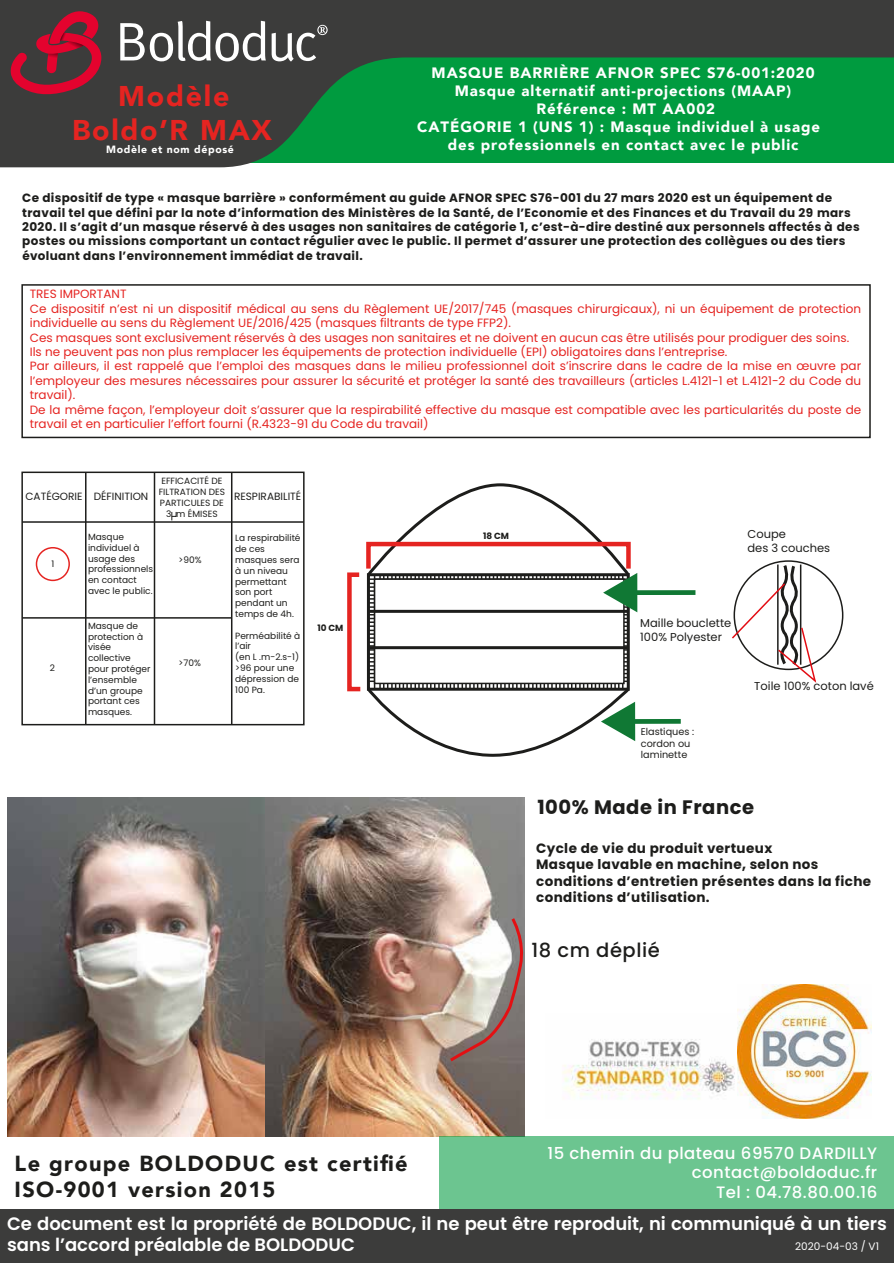
<style>
.page{position:relative;width:894px;height:1263px;background:#fff}
.page>*{position:absolute;margin:0;border:0;box-sizing:border-box;transform-origin:0 0}
.t1{font:55.5px "Adobe Arabic";color:#fff}
.t2{font:900 28.5px/34.2px "Avenir";letter-spacing:.06em;color:#e52421;text-align:center}
.t3{font:900 21.75px/26.1px "Avenir";letter-spacing:.06em;color:#1d1d1b}
.t4{font:700 19.5px "Poppins";letter-spacing:.03em;color:#1d1d1b}
.t5{font:500 19.5px "Poppins";letter-spacing:.03em;color:#1d1d1b}
.t6{font:600 18px/21.6px "Poppins";color:#fff}
.t7{font:500 16.5px/19.8px "Poppins";letter-spacing:.03em;color:#fff;text-align:right}
.t8{font:900 15px "Avenir";letter-spacing:.06em;color:#fff}
.t9{font:700 13.5px/16.2px "Poppins";letter-spacing:.03em;color:#1d1d1b}
.t10{font:12px/14.4px "Poppins";color:#e52421}
.t11{font:700 12px/14.4px "Poppins";letter-spacing:.03em;color:#1d1d1b}
.t12{font:11.4px/13.8px "Poppins";color:#1d1d1b}
.t13{font:10.5px "Poppins";color:#1d1d1b}
.t14{font:900 10.5px "Avenir";letter-spacing:.06em;color:#fff}
.t15{font:10.5px "Poppins";color:#fff}
.t16{font:9.6px/11.6px "Poppins";color:#1d1d1b}
.t17{font:9px/10.8px "Poppins";color:#1d1d1b}
.t18{font:700 8.85px "Poppins";color:#1d1d1b}
</style>
<div class="page">
<svg style="left:0;top:0;width:893px;height:167px;background:#246b40"></svg>
<div style="left:0;top:1209px;width:893px;height:54px;background:#3c3c3b"></div>
<svg style="left:347px;top:483px;width:348px;height:274px"></svg>
<svg style="left:732px;top:562px;width:85px;height:121px"></svg>
<img style="left:7px;top:797px;width:517px;height:339px">
<div style="left:21px;top:284px;width:849px;height:154px;border:2px solid #1d1d1b"></div>
<div style="left:21px;top:471px;width:283px;height:254px;background:#fff;border:2px solid #1d1d1b"></div>
<hr style="left:22px;top:521px;width:282px;height:2px;background:#1d1d1b">
<hr style="left:85px;top:472px;width:1px;height:252px;background:#1d1d1b">
<hr style="left:154px;top:472px;width:1px;height:252px;background:#1d1d1b">
<hr style="left:231px;top:472px;width:1px;height:252px;background:#1d1d1b">
<hr style="left:22px;top:617px;width:210px;height:1px;background:#1d1d1b">
<svg style="left:171px;top:512px;width:6px;height:8px"></svg>
<div style="left:36px;top:547px;width:34px;height:34px;border:2px solid #e52421;border-radius:50%"></div>
<div style="left:439px;top:1136px;width:454px;height:73px;background:#6cc590"></div>
<svg style="left:220px;top:809px;width:25px;height:291px;background:#776f67"></svg>
<img style="left:562px;top:1039px;width:173px;height:60px">
<img style="left:737px;top:984px;width:134px;height:134px">
<svg style="left:447px;top:916px;width:78px;height:147px"></svg>
<svg style="left:120px;top:21px;width:196px;height:41px"></svg>
<svg style="left:10px;top:9px;width:91px;height:87px;background:#782736"></svg>
<h2 class="t2" style="left:72px;top:78px;width:201px">Modèle<br>Boldo’R MAX</h2>
<p class="t14" style="left:106px;top:140px;width:129px">Modèle et nom déposé</p>
<h1 class="t1" style="left:316px;top:-1px;width:14px">®</h1>
<p class="t8" style="left:431px;top:60px;width:384px">MASQUE BARRIÈRE AFNOR SPEC S76-001:2020</p>
<p class="t8" style="left:454px;top:78px;width:338px">Masque alternatif anti-projections (MAAP)</p>
<p class="t8" style="left:536px;top:96px;width:180px">Référence : MT AA002</p>
<p class="t8" style="left:417px;top:114px;width:404px">CATÉGORIE 1 (UNS 1) : Masque individuel à usage</p>
<p class="t8" style="left:447px;top:132px;width:352px">des professionnels en contact avec le public</p>
<p class="t11" style="left:22px;top:191px;width:838px">Ce dispositif de type « masque barrière » conformément au guide AFNOR SPEC S76-001 du 27 mars 2020 est un équipement de travail tel que défini par la note d’information des Ministères de la Santé, de l’Economie et des Finances et du Travail du 29 mars 2020. Il s’agit d’un masque réservé à des usages non sanitaires de catégorie 1, c’est-à-dire destiné aux personnels affectés à des postes ou missions comportant un contact régulier avec le public. Il permet d’assurer une protection des collègues ou des tiers évoluant dans l’environnement immédiat de travail.</p>
<p class="t10" style="left:30px;top:287px;width:832px">TRES IMPORTANT<br>Ce dispositif n’est ni un dispositif médical au sens du Règlement UE/2017/745 (masques chirurgicaux), ni un équipement de protection individuelle au sens du Règlement UE/2016/425 (masques filtrants de type FFP2).<br>Ces masques sont exclusivement réservés à des usages non sanitaires et ne doivent en aucun cas être utilisés pour prodiguer des soins.<br>Ils ne peuvent pas non plus remplacer les équipements de protection individuelle (EPI) obligatoires dans l’entreprise.<br>Par ailleurs, il est rappelé que l’emploi des masques dans le milieu professionnel doit s’inscrire dans le cadre de la mise en œuvre par l’employeur des mesures nécessaires pour assurer la sécurité et protéger la santé des travailleurs (articles L.4121-1 et L.4121-2 du Code du travail).<br>De la même façon, l’employeur doit s’assurer que la respirabilité effective du masque est compatible avec les particularités du poste de travail et en particulier l’effort fourni (R.4323-91 du Code du travail)</p>
<p class="t13" style="left:25px;top:490px;width:124px">CATÉGORIE DÉFINITION</p>
<p class="t17" style="left:159px;top:476px;width:68px;text-align:center">EFFICACITÉ DE<br>FILTRATION DES<br>PARTICULES DE<br>3 m ÉMISES</p>
<p class="t17" style="left:51px;top:558px;width:4px">1</p>
<p class="t17" style="left:50px;top:662px;width:7px">2</p>
<p class="t17" style="left:88px;top:531px;width:67px">Masque individuel à usage des professionnels en contact avec le public.</p>
<p class="t17" style="left:88px;top:620px;width:64px">Masque de protection à visée collective pour protéger l’ensemble d’un groupe portant ces masques.</p>
<p class="t17" style="left:178px;top:554px;width:25px">&gt;90%</p>
<p class="t17" style="left:178px;top:657px;width:24px">&gt;70%</p>
<p class="t13" style="left:234px;top:490px;width:69px">RESPIRABILITÉ</p>
<p class="t17" style="left:235px;top:533px;width:67px">La respirabilité de ces masques sera à un niveau permettant son port pendant un temps de 4h.</p>
<p class="t17" style="left:235px;top:630px;width:67px">Perméabilité à l’air<br>(en L .m-2.s-1) &gt;96 pour une dépression de<br>100 Pa.</p>
<p class="t18" style="left:317px;top:623px;width:27px">10 CM</p>
<h3 class="t3" style="left:15px;top:1149px;width:394px">Le groupe BOLDODUC est certifié<br>ISO-9001 version 2015</h3>
<p class="t18" style="left:483px;top:531px;width:27px">18 CM</p>
<p class="t12" style="left:747px;top:527px;width:84px">Coupe<br>des 3 couches</p>
<p class="t12" style="left:640px;top:616px;width:92px">Maille bouclette<br>100% Polyester</p>
<p class="t16" style="left:640px;top:726px;width:55px">Elastiques : cordon ou laminette</p>
<p class="t12" style="left:754px;top:678px;width:121px">Toile 100% coton lavé</p>
<h3 class="t4" style="left:537px;top:795px;width:218px">100% Made in France</h3>
<p class="t9" style="left:536px;top:840px;width:336px">Cycle de vie du produit vertueux<br>Masque lavable en machine, selon nos conditions d’entretien présentes dans la fiche conditions d’utilisation.</p>
<h3 class="t5" style="left:531px;top:939px;width:130px">18 cm déplié</h3>
<h3 class="t7" style="left:547px;top:1142px;width:331px">15 chemin du plateau 69570 DARDILLY contact@boldoduc.fr<br>Tel : 04.78.80.00.16</h3>
<h3 class="t6" style="left:7px;top:1212px;width:881px">Ce document est la propriété de BOLDODUC, il ne peut être reproduit, ni communiqué à un tiers sans l’accord préalable de BOLDODUC</h3>
<p class="t15" style="left:794px;top:1240px;width:85px">2020-04-03 / V1</p>
</div>
